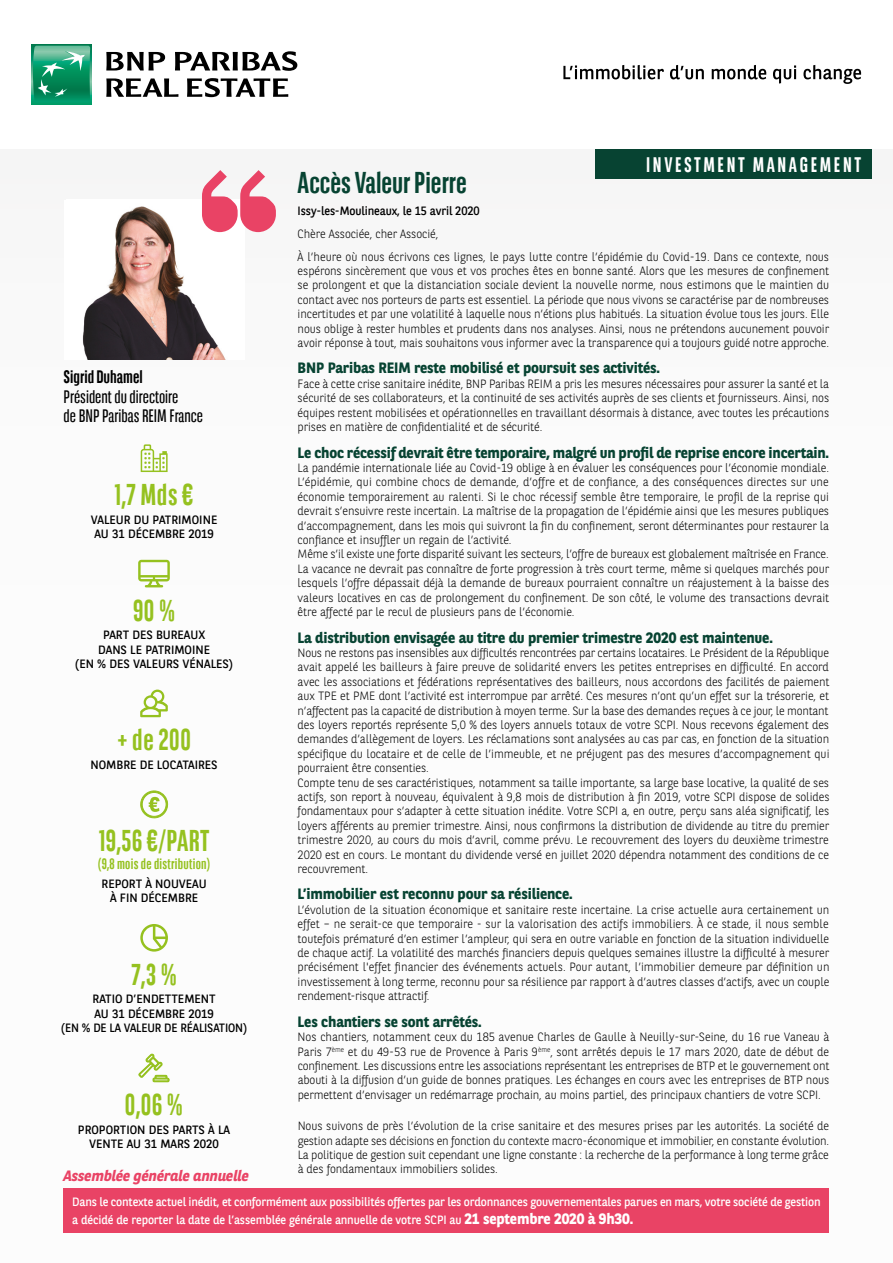
<style>
.page{position:relative;width:893px;height:1263px;background:#fff}
.page>*{position:absolute;margin:0;border:0;box-sizing:border-box;transform-origin:0 0}
.t1{font:700 30px "BNPP Sans Condensed";letter-spacing:.02em;color:#95c11f}
.t2{font:700 30px "BNPP Sans Condensed";color:#074332}
.t3{font:700 21px "BNPP Sans Condensed";letter-spacing:.125em;color:#fff}
.t4{font:18px/19.5px "BNPP Sans Condensed";color:#000}
.t5{font:700 18px "BNPP Sans Condensed";color:#000}
.t6{font:700 15px "BNPP Sans";letter-spacing:-.01em;color:#074332}
.t7{font:italic 700 15px "BNPP Sans";letter-spacing:-.01em;color:#e94365}
.t8{font:700 15px "BNPP Sans Condensed";letter-spacing:.02em;color:#95c11f}
.t9{font:300 12px/14.4px "BNPP Sans";letter-spacing:-.01em;color:#000;text-align:justify}
.t10{font:12px/14.4px "BNPP Sans";color:#000;text-align:center}
.t11{font:12px/18px "BNPP Sans";letter-spacing:-.01em;color:#fff}
.s1{font-weight:700;font-size:15px}
</style>
<div class="page">
<div style="left:32px;top:45px;width:59px;height:59px;background:#009e6d"></div>
<svg style="left:33px;top:46px;width:57px;height:53px"></svg>
<svg style="left:106px;top:52px;width:59px;height:19px"></svg>
<svg style="left:175px;top:51px;width:122px;height:20px"></svg>
<svg style="left:106px;top:78px;width:72px;height:19px"></svg>
<svg style="left:187px;top:78px;width:101px;height:19px"></svg>
<svg style="left:563px;top:65px;width:101px;height:14px"></svg>
<svg style="left:670px;top:65px;width:34px;height:14px"></svg>
<svg style="left:712px;top:65px;width:54px;height:14px"></svg>
<svg style="left:773px;top:65px;width:23px;height:19px"></svg>
<svg style="left:803px;top:65px;width:58px;height:19px"></svg>
<div style="left:595px;top:149px;width:277px;height:30px;background:#074332"></div>
<div style="left:64px;top:1189px;width:765px;height:44px;background:#e94365"></div>
<img style="left:82px;top:206px;width:143px;height:153px">
<svg style="left:202px;top:170px;width:74px;height:62px"></svg>
<svg style="left:141px;top:444px;width:27px;height:28px"></svg>
<svg style="left:138px;top:560px;width:32px;height:27px"></svg>
<svg style="left:140px;top:690px;width:28px;height:27px"></svg>
<svg style="left:140px;top:790px;width:29px;height:29px"></svg>
<svg style="left:140px;top:924px;width:28px;height:27px"></svg>
<svg style="left:138px;top:1053px;width:32px;height:29px"></svg>
<h1 class="t2" style="left:298px;top:165px;width:171px">Accès Valeur Pierre</h1>
<h2 class="t3" style="left:646px;top:152px;width:216px">INVESTMENT MANAGEMENT</h2>
<p class="t10" style="left:298px;top:203px;width:183px">Issy-les-Moulineaux, le 15 avril 2020</p>
<p class="t9" style="left:298px;top:221px;width:533px;line-height:23px">Chère Associée, cher Associé,<br>À l’heure où nous écrivons ces lignes, le pays lutte contre l’épidémie du Covid-19. Dans ce contexte, nous</p>
<p class="t9" style="left:298px;top:263px;width:533px">espérons sincèrement que vous et vos proches êtes en bonne santé. Alors que les mesures de confinement se prolongent et que la distanciation sociale devient la nouvelle norme, nous estimons que le maintien du contact avec nos porteurs de parts est essentiel. La période que nous vivons se caractérise par de nombreuses incertitudes et par une volatilité à laquelle nous n’étions plus habitués. La situation évolue tous les jours. Elle nous oblige à rester humbles et prudents dans nos analyses. Ainsi, nous ne prétendons aucunement pouvoir avoir réponse à tout, mais souhaitons vous informer avec la transparence qui a toujours guidé notre approche.</p>
<p class="t6" style="left:298px;top:358px;width:364px">BNP Paribas REIM reste mobilisé et poursuit ses activités.</p>
<p class="t9" style="left:298px;top:376px;width:533px">Face à cette crise sanitaire inédite, BNP Paribas REIM a pris les mesures nécessaires pour assurer la santé et la sécurité de ses collaborateurs, et la continuité de ses activités auprès de ses clients et fournisseurs. Ainsi, nos équipes restent mobilisées et opérationnelles en travaillant désormais à distance, avec toutes les précautions prises en matière de confidentialité et de sécurité.</p>
<p class="t6" style="left:298px;top:442px;width:533px">Le choc récessif devrait être temporaire, malgré un profil de reprise encore incertain.</p>
<p class="t9" style="left:298px;top:460px;width:533px;text-align:left">La pandémie internationale liée au Covid-19 oblige à en évaluer les conséquences pour l’économie mondiale.<br>L’épidémie, qui combine chocs de demande, d’offre et de confiance, a des conséquences directes sur une économie temporairement au ralenti. Si le choc récessif semble être temporaire, le profil de la reprise qui devrait s’ensuivre reste incertain. La maîtrise de la propagation de l’épidémie ainsi que les mesures publiques d’accompagnement, dans les mois qui suivront la fin du confinement, seront déterminantes pour restaurer la confiance et insuffler un regain de l’activité.<br>Même s’il existe une forte disparité suivant les secteurs, l’offre de bureaux est globalement maîtrisée en France.<br>La vacance ne devrait pas connaître de forte progression à très court terme, même si quelques marchés pour lesquels l’offre dépassait déjà la demande de bureaux pourraient connaître un réajustement à la baisse des valeurs locatives en cas de prolongement du confinement. De son côté, le volume des transactions devrait être affecté par le recul de plusieurs pans de l’économie.</p>
<p class="t6" style="left:298px;top:627px;width:477px">La distribution envisagée au titre du premier trimestre 2020 est maintenue.</p>
<p class="t9" style="left:298px;top:645px;width:533px;text-align:left">Nous ne restons pas insensibles aux difficultés rencontrées par certains locataires. Le Président de la République avait appelé les bailleurs à faire preuve de solidarité envers les petites entreprises en difficulté. En accord avec les associations et fédérations représentatives des bailleurs, nous accordons des facilités de paiement aux TPE et PME dont l’activité est interrompue par arrêté. Ces mesures n’ont qu’un effet sur la trésorerie, et n’affectent pas la capacité de distribution à moyen terme. Sur la base des demandes reçues à ce jour, le montant des loyers reportés représente 5,0 % des loyers annuels totaux de votre SCPI. Nous recevons également des demandes d’allègement de loyers. Les réclamations sont analysées au cas par cas, en fonction de la situation spécifique du locataire et de celle de l’immeuble, et ne préjugent pas des mesures d’accompagnement qui pourraient être consenties.<br>Compte tenu de ses caractéristiques, notamment sa taille importante, sa large base locative, la qualité de ses actifs, son report à nouveau, équivalent à 9,8 mois de distribution à fin 2019, votre SCPI dispose de solides fondamentaux pour s’adapter à cette situation inédite. Votre SCPI a, en outre, perçu sans aléa significatif, les loyers afférents au premier trimestre. Ainsi, nous confirmons la distribution de dividende au titre du premier trimestre 2020, au cours du mois d’avril, comme prévu. Le recouvrement des loyers du deuxième trimestre 2020 est en cours. Le montant du dividende versé en juillet 2020 dépendra notamment des conditions de ce recouvrement.</p>
<p class="t6" style="left:298px;top:884px;width:277px">L’immobilier est reconnu pour sa résilience.</p>
<p class="t9" style="left:298px;top:902px;width:533px">L’évolution de la situation économique et sanitaire reste incertaine. La crise actuelle aura certainement un effet – ne serait-ce que temporaire - sur la valorisation des actifs immobiliers. À ce stade, il nous semble toutefois prématuré d’en estimer l’ampleur, qui sera en outre variable en fonction de la situation individuelle de chaque actif. La volatilité des marchés financiers depuis quelques semaines illustre la difficulté à mesurer précisément l'effet financier des événements actuels. Pour autant, l’immobilier demeure par définition un investissement à long terme, reconnu pour sa résilience par rapport à d’autres classes d’actifs, avec un couple rendement-risque attractif.</p>
<p class="t6" style="left:298px;top:1011px;width:186px">Les chantiers se sont arrêtés.</p>
<p class="t9" style="left:298px;top:1029px;width:533px">Nos chantiers, notamment ceux du 185 avenue Charles de Gaulle à Neuilly-sur-Seine, du 16 rue Vaneau à Paris 7<sup>ème</sup> et du 49-53 rue de Provence à Paris 9<sup>ème</sup>, sont arrêtés depuis le 17 mars 2020, date de début de confinement. Les discussions entre les associations représentant les entreprises de BTP et le gouvernement ont abouti à la diffusion d’un guide de bonnes pratiques. Les échanges en cours avec les entreprises de BTP nous permettent d’envisager un redémarrage prochain, au moins partiel, des principaux chantiers de votre SCPI.</p>
<p class="t9" style="left:298px;top:1118px;width:533px">Nous suivons de près l’évolution de la crise sanitaire et des mesures prises par les autorités. La société de gestion adapte ses décisions en fonction du contexte macro-économique et immobilier, en constante évolution.<br>La politique de gestion suit cependant une ligne constante : la recherche de la performance à long terme grâce à des fondamentaux immobiliers solides.</p>
<p class="t11" style="left:72px;top:1192px;width:750px">Dans le contexte actuel inédit, et conformément aux possibilités offertes par les ordonnances gouvernementales parues en mars, votre société de gestion a décidé de reporter la date de l’assemblée générale annuelle de votre SCPI au <span class="s1">21 septembre 2020 à 9h30.</span></p>
<h3 class="t5" style="left:64px;top:367px;width:81px">Sigrid Duhamel</h3>
<h3 class="t4" style="left:64px;top:387px;width:141px">Président du directoire<br>de BNP Paribas REIM France</h3>
<h1 class="t1" style="left:115px;top:477px;width:81px">1,7 Mds €</h1>
<p class="t10" style="left:91px;top:512px;width:128px;text-align:left">VALEUR DU PATRIMOINE<br>AU 31 DÉCEMBRE 2019</p>
<h1 class="t1" style="left:133px;top:593px;width:44px">90 %</h1>
<p class="t10" style="left:75px;top:627px;width:159px">PART DES BUREAUX<br>DANS LE PATRIMOINE<br>(EN % DES VALEURS VÉNALES)</p>
<h1 class="t1" style="left:117px;top:722px;width:75px">+ de 200</h1>
<p class="t10" style="left:91px;top:757px;width:129px">NOMBRE DE LOCATAIRES</p>
<h1 class="t1" style="left:99px;top:823px;width:112px">19,56 €/PART</h1>
<p class="t8" style="left:98px;top:855px;width:113px">(9,8 mois de distribution)</p>
<p class="t10" style="left:102px;top:876px;width:107px">REPORT À NOUVEAU<br>À FIN DÉCEMBRE</p>
<h1 class="t1" style="left:131px;top:957px;width:47px">7,3 %</h1>
<p class="t10" style="left:61px;top:991px;width:187px">RATIO D’ENDETTEMENT<br>AU 31 DÉCEMBRE 2019<br>(EN % DE LA VALEUR DE RÉALISATION)</p>
<h1 class="t1" style="left:125px;top:1087px;width:60px">0,06 %</h1>
<p class="t10" style="left:78px;top:1122px;width:154px">PROPORTION DES PARTS À LA<br>VENTE AU 31 MARS 2020</p>
<p class="t7" style="left:64px;top:1166px;width:187px">Assemblée générale annuelle</p>
</div>
